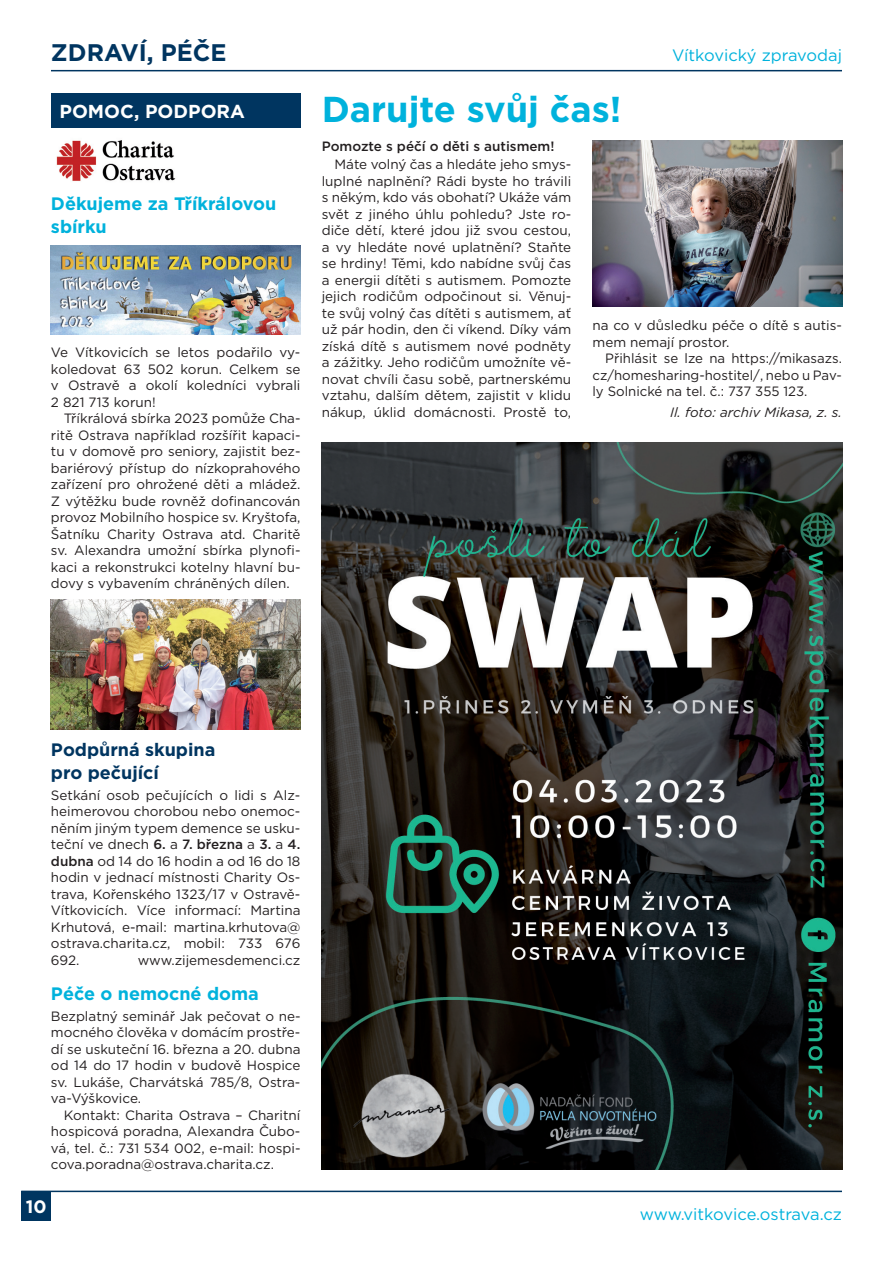
<style>
.page{position:relative;width:893px;height:1263px;background:#fff}
.page>*{position:absolute;margin:0;border:0;box-sizing:border-box;transform-origin:0 0}
.t1{font:700 36px "Gotham";color:#00b2dc}
.t2{font:700 24px "Gotham";color:#003560}
.t3{font:700 18.75px "Gotham";color:#fff}
.t4{font:700 18px/22.5px "Gotham";color:#00b2dc}
.t5{font:700 18px/22.5px "Gotham";color:#003560}
.t6{font:700 18px "Gotham";color:#fff}
.t7{font:16.5px "Gotham";color:#00b2dc}
.t8{font:13.5px/16.5px "Gotham";color:#231f20;text-align:justify}
.t9{font:500 13.5px "Gotham";color:#231f20}
.t10{font:italic 13.5px "Gotham";color:#231f20}
.s1{font-weight:500}
</style>
<div class="page">
<hr style="left:51px;top:70px;width:791px;height:1px;background:#003560">
<hr style="left:21px;top:1191px;width:821px;height:1px;background:#003560">
<div style="left:21px;top:1191px;width:30px;height:29px;background:#003560"></div>
<div style="left:51px;top:94px;width:249px;height:34px;background:#003560"></div>
<img style="left:56px;top:140px;width:120px;height:41px">
<img style="left:51px;top:246px;width:249px;height:89px">
<img style="left:51px;top:600px;width:249px;height:129px">
<img style="left:322px;top:442px;width:520px;height:727px">
<img style="left:592px;top:140px;width:250px;height:166px">
<h2 class="t2" style="left:51px;top:44px;width:177px">ZDRAVÍ, PÉČE</h2>
<h3 class="t3" style="left:59px;top:105px;width:187px">POMOC, PODPORA</h3>
<h3 class="t4" style="left:51px;top:194px;width:227px">Děkujeme za Tříkrálovou sbírku</h3>
<p class="t8" style="left:51px;top:345px;width:251px">Ve Vítkovicích se letos podařilo vy&shy;koledovat 63 502 korun. Celkem se v Ostravě a okolí koledníci vybrali 2 821 713 korun!</p>
<p class="t8" style="left:51px;top:411px;width:251px;text-indent:13px">Tříkrálová sbírka 2023 pomůže Cha&shy;ritě Ostrava například rozšířit kapaci&shy;tu v domově pro seniory, zajistit bez&shy;bariérový přístup do nízkoprahového zařízení pro ohrožené děti a mládež.<br>Z výtěžku bude rovněž dofinancován provoz Mobilního hospice sv. Kryštofa, Šatníku Charity Ostrava atd. Charitě sv. Alexandra umožní sbírka plynofi&shy;kaci a rekonstrukci kotelny hlavní bu&shy;dovy s vybavením chráněných dílen.</p>
<h1 class="t1" style="left:322px;top:97px;width:301px">Darujte svůj čas!</h1>
<p class="t7" style="left:672px;top:49px;width:171px">Vítkovický zpravodaj</p>
<p class="t9" style="left:322px;top:141px;width:234px">Pomozte s péčí o děti s autismem!</p>
<p class="t8" style="left:322px;top:157px;width:251px;text-indent:13px">Máte volný čas a hledáte jeho smys&shy;luplné naplnění? Rádi byste ho trávili s někým, kdo vás obohatí? Ukáže vám svět z jiného úhlu pohledu? Jste ro&shy;diče dětí, které jdou již svou cestou, a vy hledáte nové uplatnění? Staňte se hrdiny! Těmi, kdo nabídne svůj čas a energii dítěti s autismem. Pomozte jejich rodičům odpočinout si. Věnuj&shy;te svůj volný čas dítěti s autismem, ať už pár hodin, den či víkend. Díky vám získá dítě s autismem nové podněty a zážitky. Jeho rodičům umožníte vě&shy;novat chvíli času sobě, partnerskému vztahu, dalším dětem, zajistit v klidu nákup, úklid domácnosti. Prostě to,</p>
<p class="t8" style="left:592px;top:318px;width:251px">na co v důsledku péče o dítě s autis&shy;mem nemají prostor.</p>
<p class="t8" style="left:592px;top:351px;width:251px;text-indent:13px">Přihlásit se lze na https://mikasazs. cz/homesharing-hostitel/, nebo u Pav&shy;ly Solnické na tel. č.: 737 355 123.</p>
<p class="t10" style="left:670px;top:407px;width:173px">Il. foto: archiv Mikasa, z. s.</p>
<h3 class="t5" style="left:51px;top:740px;width:166px">Podpůrná skupina pro pečující</h3>
<p class="t8" style="left:51px;top:787px;width:251px">Setkání osob pečujících o lidi s Alz&shy;hei merovou chorobou nebo onemoc&shy;něním jiným typem demence se usku&shy;teční ve dnech <span class="s1">6.</span> a <span class="s1">7. března</span> a <span class="s1">3.</span> a <span class="s1">4. dubna</span> od 14 do 16 hodin a od 16 do 18 hodin v jednací místnosti Charity Os&shy;trava, Kořenského 1323/17 v Ostravě-Vítkovicích. Více informací: Martina Krhutová, e-mail: martina.krhutova@ ostrava.charita.cz, mobil: 733 676<br>692.</p>
<p class="t8" style="left:138px;top:952px;width:164px">www.zijemesdemenci.cz</p>
<h3 class="t4" style="left:51px;top:984px;width:209px">Péče o nemocné doma</h3>
<p class="t8" style="left:51px;top:1008px;width:251px">Bezplatný seminář Jak pečovat o ne&shy;mocného člověka v domácím prostře&shy;dí se uskuteční 16. března a 20. dubna od 14 do 17 hodin v budově Hospice sv. Lukáše, Charvátská 785/8, Ostra&shy;va-Výškovice.</p>
<p class="t8" style="left:51px;top:1107px;width:251px;text-indent:13px">Kontakt: Charita Ostrava – Charitní hospicová poradna, Alexandra Čubo&shy;vá, tel. č.: 731 534 002, e-mail: hospi&shy;cova.poradna@ostrava.charita.cz.</p>
<h3 class="t6" style="left:26px;top:1200px;width:22px">10</h3>
<p class="t7" style="left:640px;top:1208px;width:204px">www.vitkovice.ostrava.cz</p>
</div>
